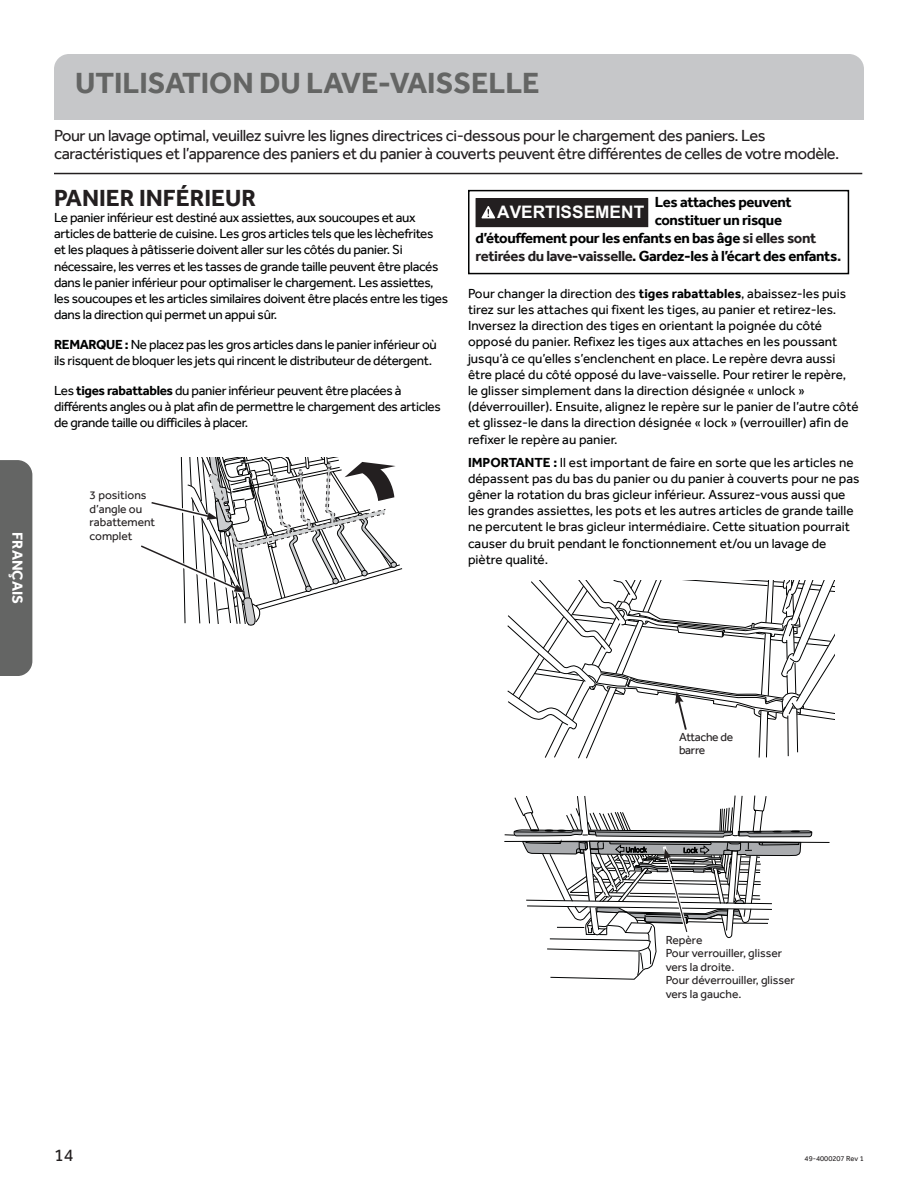
<style>
.page{position:relative;width:918px;height:1188px;background:#fff}
.page>*{position:absolute;margin:0;border:0;box-sizing:border-box;transform-origin:0 0}
.t1{font:700 30px "Effra";color:#646564}
.t2{font:700 24px "Effra";color:#231f20}
.t3{font:18px "Effra";color:#231f20}
.t4{font:700 17.25px "Arial";color:#fff}
.t5{font:16.5px/18px "Effra";letter-spacing:-.025em;color:#231f20}
.t6{font:700 15px "Effra";letter-spacing:-.025em;color:#010202}
.t7{font:700 15px "Effra";color:#fff}
.t8{font:13.5px/16.2px "Effra";color:#010202}
.t9{font:13.5px/16.2px "Effra";letter-spacing:-.02em;color:#010202}
.t10{font:12px/13.5px "Effra";color:#231f20}
.t11{font:12px/13.5px "Effra";letter-spacing:-.025em;color:#231f20}
.t12{font:7.5px "Effra";color:#231f20}
.s1{font-weight:700}
.s2{color:#231f20}
</style>
<div class="page">
<div style="left:0;top:460px;width:32px;height:216px;background:#646564"></div>
<div style="left:54px;top:54px;width:810px;height:66px;background:#c6c7c9"></div>
<hr style="left:54px;top:173px;width:808px;height:1px;background:#231f20">
<svg style="left:141px;top:457px;width:262px;height:169px"></svg>
<svg style="left:504px;top:795px;width:326px;height:185px"></svg>
<svg style="left:507px;top:580px;width:327px;height:179px"></svg>
<div style="left:468px;top:190px;width:381px;height:84px;border:2px solid #010202"></div>
<div style="left:476px;top:199px;width:172px;height:28px;background:#231f20"></div>
<div style="left:476px;top:198px;width:172px;height:29px;border:1px solid #231f20"></div>
<svg style="left:481px;top:206px;width:14px;height:12px"></svg>
<p class="t7" style="left:27px;top:532px;width:73px;rotate:90deg">FRANÇAIS</p>
<h1 class="t1" style="left:75px;top:65px;width:466px">UTILISATION DU LAVE-VAISSELLE</h1>
<p class="t5" style="left:54px;top:126px;width:787px">Pour un lavage optimal, veuillez suivre les lignes directrices ci-dessous pour le chargement des paniers. Les caractéristiques et l’apparence des paniers et du panier à couverts peuvent être différentes de celles de votre modèle.</p>
<h2 class="t2" style="left:54px;top:183px;width:203px">PANIER INFÉRIEUR</h2>
<p class="t9" style="left:54px;top:209px;width:396px">Le panier inférieur est destiné aux assiettes, aux soucoupes et aux articles de batterie de cuisine. Les gros articles tels que les lèchefrites et les plaques à pâtisserie doivent aller sur les côtés du panier. Si nécessaire, les verres et les tasses de grande taille peuvent être placés dans le panier inférieur pour optimaliser le chargement. Les assiettes, les soucoupes et les articles similaires doivent être placés entre les tiges dans la direction qui permet un appui sûr.</p>
<p class="t9" style="left:54px;top:336px;width:384px"><span class="s1">REMARQUE :</span> Ne placez pas les gros articles dans le panier inférieur où ils risquent de bloquer les jets qui rincent le distributeur de détergent.</p>
<p class="t9" style="left:54px;top:382px;width:388px">Les <span class="s1">tiges rabattables</span> du panier inférieur peuvent être placées à différents angles ou à plat afin de permettre le chargement des articles de grande taille ou difficiles à placer.</p>
<p class="t6" style="left:655px;top:193px;width:138px">Les attaches peuvent</p>
<p class="t6" style="left:655px;top:211px;width:129px">constituer un risque</p>
<p class="t6" style="left:476px;top:229px;width:342px">d’étouffement pour les enfants en bas âge <span class="s2">si elles sont</span></p>
<p class="t6" style="left:476px;top:247px;width:367px"><span class="s2">retirées du lave-vaisselle</span>. Gardez-les à l’écart des enfants<span class="s2">.</span></p>
<p class="t4" style="left:497px;top:202px;width:148px">AVERTISSEMENT</p>
<p class="t8" style="left:468px;top:285px;width:392px">Pour changer la direction des <span class="s1">tiges rabattables</span>, abaissez-les puis tirez sur les attaches qui fixent les tiges, au panier et retirez-les.<br>Inversez la direction des tiges en orientant la poignée du côté opposé du panier. Refixez les tiges aux attaches en les poussant jusqu’à ce qu’elles s’enclenchent en place. Le repère devra aussi être placé du côté opposé du lave-vaisselle. Pour retirer le repère, le glisser simplement dans la direction désignée « unlock » (déverrouiller). Ensuite, alignez le repère sur le panier de l’autre côté et glissez-le dans la direction désignée « lock » (verrouiller) afin de refixer le repère au panier.</p>
<p class="t8" style="left:468px;top:454px;width:393px"><span class="s1">IMPORTANTE :</span> Il est important de faire en sorte que les articles ne dépassent pas du bas du panier ou du panier à couverts pour ne pas gêner la rotation du bras gicleur inférieur. Assurez-vous aussi que les grandes assiettes, les pots et les autres articles de grande taille ne percutent le bras gicleur intermédiaire. Cette situation pourrait causer du bruit pendant le fonctionnement et/ou un lavage de piètre qualité.</p>
<p class="t10" style="left:90px;top:489px;width:67px">3 positions d’angle ou rabattement complet</p>
<p class="t11" style="left:679px;top:730px;width:56px">Attache de barre</p>
<p class="t10" style="left:666px;top:933px;width:131px">Repère<br>Pour verrouiller, glisser vers la droite.<br>Pour déverrouiller, glisser vers la gauche.</p>
<h3 class="t3" style="left:54px;top:1144px;width:21px">14</h3>
<p class="t12" style="left:805px;top:1154px;width:61px">49-4000207 Rev 1</p>
</div>
